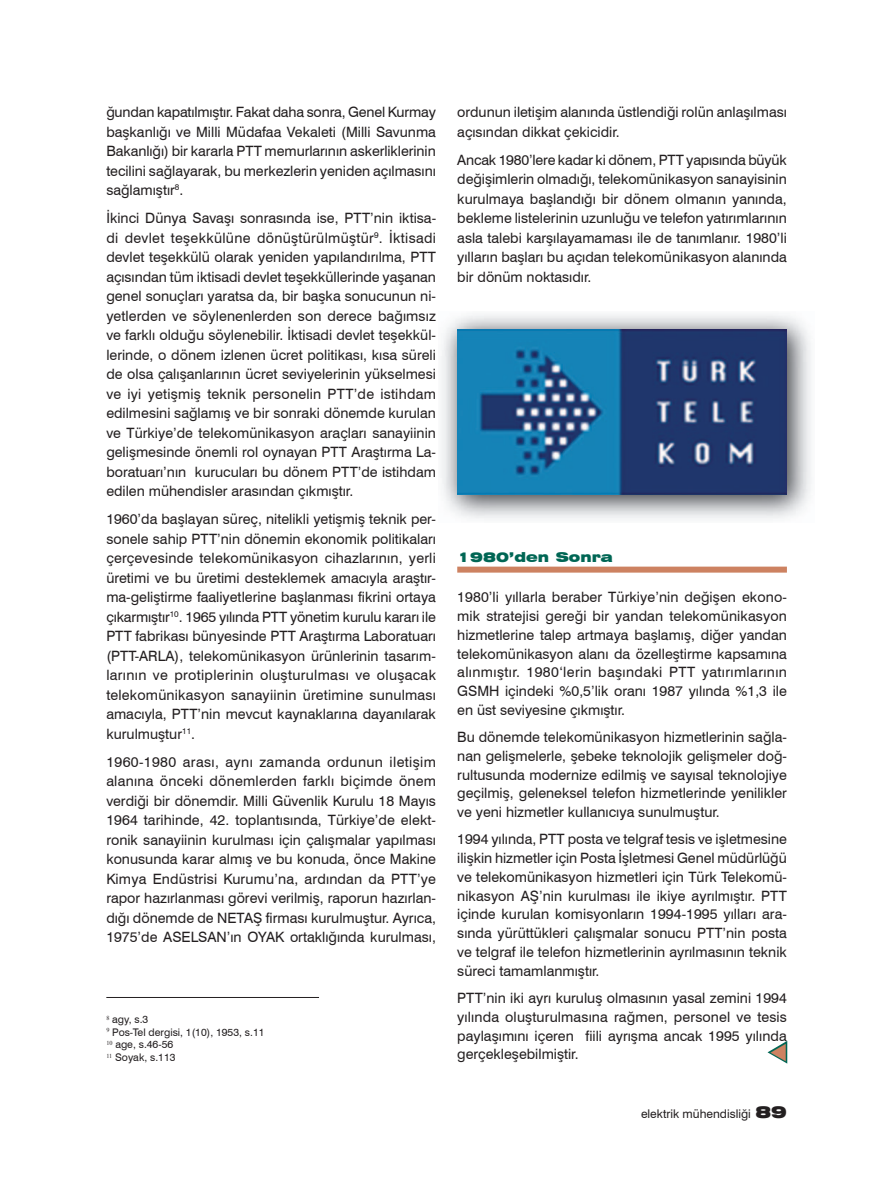
<style>
.page{position:relative;width:872px;height:1191px;background:#fff}
.page>*{position:absolute;margin:0;border:0;box-sizing:border-box;transform-origin:0 0}
.t1{font:14.25px/19.5px "Swiss 721 BT";color:#231f20;text-align:justify}
.t2{font:900 expanded 13.5px "Swiss 721 BT";color:#006654}
.t3{font:12px "Swiss 721 BT";color:#231f20}
.t4{font:10.5px/12.6px "Swiss 721 BT";color:#231f20}
.s1{font-weight:900;font-stretch:expanded;font-size:16.5px}
</style>
<div class="page">
<img style="left:441px;top:314px;width:370px;height:205px">
<img style="left:457px;top:330px;width:329px;height:164px">
<hr style="left:106px;top:997px;width:213px;height:1px;background:#231f20">
<div style="left:457px;top:566px;width:330px;height:6px;background:#cd8261"></div>
<svg style="left:767px;top:1041px;width:21px;height:23px"></svg>
<p class="t1" style="left:106px;top:102px;width:331px">ğundan kapatılmıştır. Fakat daha sonra, Genel Kurmay başkanlığı ve Milli Müdafaa Vekaleti (Milli Savunma Bakanlığı) bir kararla PTT memurlarının askerliklerinin tecilini sağlayarak, bu merkezlerin yeniden açılmasını sağlamıştır<sup>8</sup>.</p>
<p class="t1" style="left:106px;top:208px;width:331px">İkinci Dünya Savaşı sonrasında ise, PTT’nin iktisa&shy;di devlet teşekkülüne dönüştürülmüştür<sup>9</sup>. İktisadi devlet teşekkülü olarak yeniden yapılandırılma, PTT açısından tüm iktisadi devlet teşekküllerinde yaşanan genel sonuçları yaratsa da, bir başka sonucunun ni&shy;yetlerden ve söylenenlerden son derece bağımsız ve farklı olduğu söylenebilir. İktisadi devlet teşekkül&shy;lerinde, o dönem izlenen ücret politikası, kısa süreli de olsa çalışanlarının ücret seviyelerinin yükselmesi ve iyi yetişmiş teknik personelin PTT’de istihdam edilmesini sağlamış ve bir sonraki dönemde kurulan ve Türkiye’de telekomünikasyon araçları sanayiinin gelişmesinde önemli rol oynayan PTT Araştırma La&shy;boratuarı’nın kurucuları bu dönem PTT’de istihdam edilen mühendisler arasından çıkmıştır.</p>
<p class="t1" style="left:106px;top:509px;width:331px">1960’da başlayan süreç, nitelikli yetişmiş teknik per&shy;sonele sahip PTT’nin dönemin ekonomik politikaları çerçevesinde telekomünikasyon cihazlarının, yerli üretimi ve bu üretimi desteklemek amacıyla araştır&shy;ma-geliştirme faaliyetlerine başlanması fikrini ortaya çıkarmıştır<sup>10</sup>. 1965 yılında PTT yönetim kurulu kararı ile PTT fabrikası bünyesinde PTT Araştırma Laboratuarı (PTT-ARLA), telekomünikasyon ürünlerinin tasarım&shy;larının ve protiplerinin oluşturulması ve oluşacak telekomünikasyon sanayiinin üretimine sunulması amacıyla, PTT’nin mevcut kaynaklarına dayanılarak kurulmuştur<sup>11</sup>.</p>
<p class="t1" style="left:106px;top:752px;width:331px">1960-1980 arası, aynı zamanda ordunun iletişim alanına önceki dönemlerden farklı biçimde önem verdiği bir dönemdir. Milli Güvenlik Kurulu 18 Mayıs 1964 tarihinde, 42. toplantısında, Türkiye’de elekt&shy;ronik sanayiinin kurulması için çalışmalar yapılması konusunda karar almış ve bu konuda, önce Makine Kimya Endüstrisi Kurumu’na, ardından da PTT’ye rapor hazırlanması görevi verilmiş, raporun hazırlan&shy;dığı dönemde de NETAŞ firması kurulmuştur. Ayrıca, 1975’de ASELSAN’ın OYAK ortaklığında kurulması,</p>
<p class="t4" style="left:106px;top:1013px;width:160px"><sup>8</sup> agy, s.3<br><sup>9</sup> Pos-Tel dergisi, 1(10), 1953, s.11<br><sup>10</sup> age, s.46-56<br><sup>11</sup> Soyak, s.113</p>
<p class="t1" style="left:457px;top:102px;width:331px">ordunun iletişim alanında üstlendiği rolün anlaşılması açısından dikkat çekicidir.</p>
<p class="t1" style="left:457px;top:150px;width:331px">Ancak 1980’lere kadar ki dönem, PTT yapısında büyük değişimlerin olmadığı, telekomünikasyon sanayisinin kurulmaya başlandığı bir dönem olmanın yanında, bekleme listelerinin uzunluğu ve telefon yatırımlarının asla talebi karşılayamaması ile de tanımlanır. 1980’li yılların başları bu açıdan telekomünikasyon alanında bir dönüm noktasıdır.</p>
<p class="t2" style="left:457px;top:549px;width:157px">1980’den Sonra</p>
<p class="t1" style="left:457px;top:588px;width:331px;line-height:18.8px">1980’li yıllarla beraber Türkiye’nin değişen ekono&shy;mik stratejisi gereği bir yandan telekomünikasyon hizmetlerine talep artmaya başlamış, diğer yandan telekomünikasyon alanı da özelleştirme kapsamına alınmıştır. 1980‘lerin başındaki PTT yatırımlarının GSMH içindeki %0,5’lik oranı 1987 yılında %1,3 ile en üst seviyesine çıkmıştır.</p>
<p class="t1" style="left:457px;top:727px;width:331px;line-height:18.8px">Bu dönemde telekomünikasyon hizmetlerinin sağla&shy;nan gelişmelerle, şebeke teknolojik gelişmeler doğ&shy;rultusunda modernize edilmiş ve sayısal teknolojiye geçilmiş, geleneksel telefon hizmetlerinde yenilikler ve yeni hizmetler kullanıcıya sunulmuştur.</p>
<p class="t1" style="left:457px;top:830px;width:331px;line-height:18.8px">1994 yılında, PTT posta ve telgraf tesis ve işletmesine ilişkin hizmetler için Posta İşletmesi Genel müdürlüğü ve telekomünikasyon hizmetleri için Türk Telekomü&shy;nikasyon AŞ’nin kurulması ile ikiye ayrılmıştır. PTT içinde kurulan komisyonların 1994-1995 yılları ara&shy;sında yürüttükleri çalışmalar sonucu PTT’nin posta ve telgraf ile telefon hizmetlerinin ayrılmasının teknik süreci tamamlanmıştır.</p>
<p class="t1" style="left:457px;top:988px;width:331px;line-height:18.8px">PTT’nin iki ayrı kuruluş olmasının yasal zemini 1994 yılında oluşturulmasına rağmen, personel ve tesis paylaşımını içeren fiili ayrışma ancak 1995 yılında gerçekleşebilmiştir.</p>
<p class="t3" style="left:641px;top:1107px;width:147px">elektrik mühendisliği <span class="s1">89</span></p>
</div>
